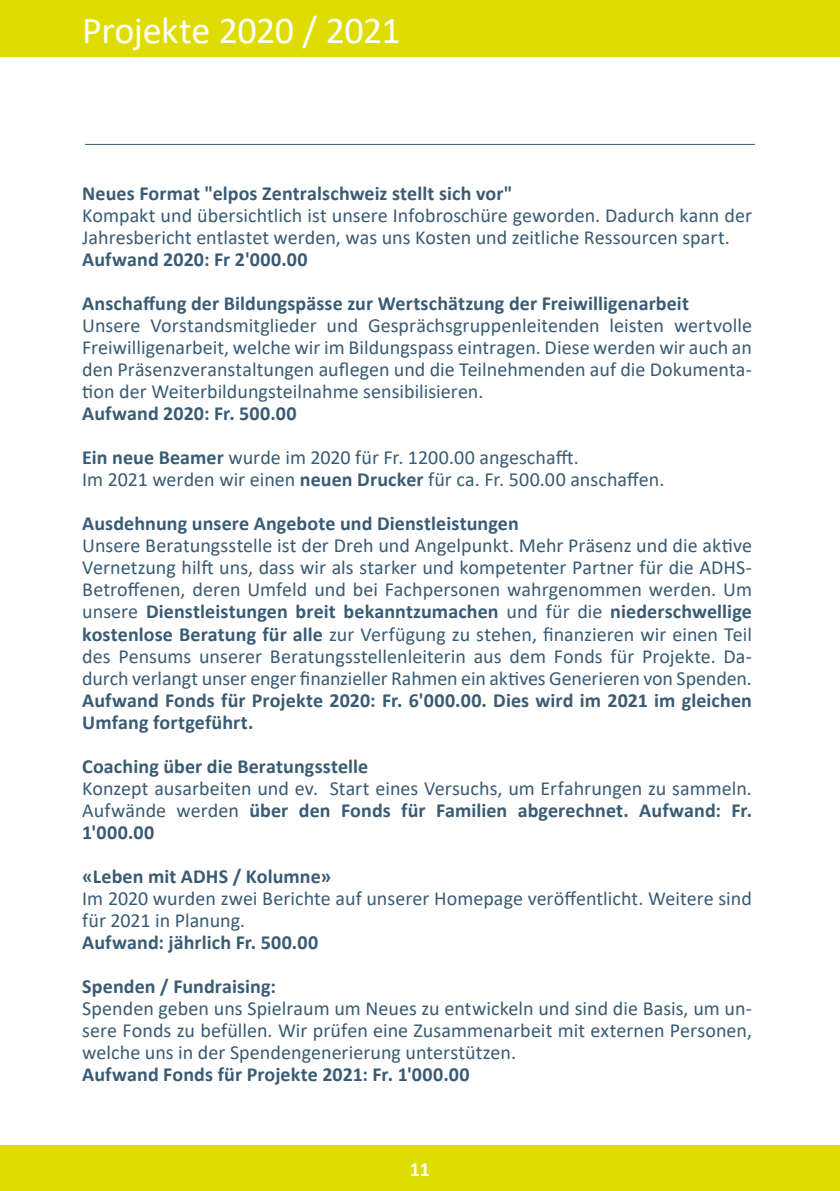
<style>
.page{position:relative;width:840px;height:1191px;background:#fff}
.page>*{position:absolute;margin:0;border:0;box-sizing:border-box;transform-origin:0 0}
.t1{font:38px "Calibri";letter-spacing:-.015em;color:#fff}
.t2{font:20px/22px "Calibri";color:#395b73;text-align:justify}
.t3{font:700 20px/22px "Calibri";letter-spacing:.005em;color:#395b73}
.t4{font:700 20px "Calibri";color:#fff}
.s1{font-weight:700}
</style>
<div class="page">
<div style="left:0;top:0;width:839px;height:57px;background:#dedc00"></div>
<div style="left:0;top:1145px;width:839px;height:46px;background:#dedc00"></div>
<hr style="left:85px;top:144px;width:669px;height:1px;background:#395b73">
<h1 class="t1" style="left:82px;top:4px;width:320px">Projekte 2020 / 2021</h1>
<p class="t3" style="left:82px;top:182px;width:431px">Neues Format "elpos Zentralschweiz stellt sich vor"</p>
<p class="t2" style="left:82px;top:204px;width:670px">Kompakt und übersichtlich ist unsere Infobroschüre geworden. Dadurch kann der<br>Jahresbericht entlastet werden, was uns Kosten und zeitliche Ressourcen spart.</p>
<p class="t3" style="left:82px;top:248px;width:227px">Aufwand 2020: Fr 2'000.00</p>
<p class="t3" style="left:82px;top:292px;width:608px">Anschaffung der Bildungspässe zur Wertschätzung der Freiwilligenarbeit</p>
<p class="t2" style="left:82px;top:314px;width:670px">Unsere Vorstandsmitglieder und Gesprächsgruppenleitenden leisten wertvolle Freiwilligenarbeit, welche wir im Bildungspass eintragen. Diese werden wir auch an den Präsenzveranstaltungen auflegen und die Teilnehmenden auf die Dokumenta&shy;tion der Weiterbildungsteilnahme sensibilisieren.</p>
<p class="t3" style="left:82px;top:402px;width:216px">Aufwand 2020: Fr. 500.00</p>
<p class="t2" style="left:82px;top:446px;width:583px"><span class="s1">Ein neue Beamer</span> wurde im 2020 für Fr. 1200.00 angeschafft.<br>Im 2021 werden wir einen <span class="s1">neuen Drucker</span> für ca. Fr. 500.00 anschaffen.</p>
<p class="t3" style="left:82px;top:512px;width:438px">Ausdehnung unsere Angebote und Dienstleistungen</p>
<p class="t2" style="left:82px;top:534px;width:670px">Unsere Beratungsstelle ist der Dreh und Angelpunkt. Mehr Präsenz und die aktive Vernetzung hilft uns, dass wir als starker und kompetenter Partner für die ADHS-Betroffenen, deren Umfeld und bei Fachpersonen wahrgenommen werden. Um unsere <span class="s1">Dienstleistungen breit bekanntzumachen</span> und für die <span class="s1">niederschwellige kostenlose Beratung für alle</span> zur Verfügung zu stehen, finanzieren wir einen Teil des Pensums unserer Beratungsstellenleiterin aus dem Fonds für Projekte. Da&shy;durch verlangt unser enger finanzieller Rahmen ein aktives Generieren von Spenden.</p>
<p class="t3" style="left:82px;top:688px;width:670px">Aufwand Fonds für Projekte 2020: Fr. 6'000.00. Dies wird im 2021 im gleichen<br>Umfang fortgeführt.</p>
<p class="t3" style="left:82px;top:754px;width:287px">Coaching über die Beratungsstelle</p>
<p class="t2" style="left:82px;top:776px;width:670px">Konzept ausarbeiten und ev. Start eines Versuchs, um Erfahrungen zu sammeln.<br>Aufwände werden <span class="s1">über den Fonds für Familien abgerechnet. Aufwand: Fr.<br>1'000.00</span></p>
<p class="t3" style="left:82px;top:864px;width:250px">«Leben mit ADHS / Kolumne»</p>
<p class="t2" style="left:82px;top:886px;width:670px">Im 2020 wurden zwei Berichte auf unserer Homepage veröffentlicht. Weitere sind für 2021 in Planung.</p>
<p class="t3" style="left:82px;top:930px;width:237px">Aufwand: jährlich Fr. 500.00</p>
<p class="t3" style="left:82px;top:974px;width:195px">Spenden / Fundraising:</p>
<p class="t2" style="left:82px;top:996px;width:670px">Spenden geben uns Spielraum um Neues zu entwickeln und sind die Basis, um un&shy;sere Fonds zu befüllen. Wir prüfen eine Zusammenarbeit mit externen Personen, welche uns in der Spendengenerierung unterstützen.</p>
<p class="t3" style="left:82px;top:1062px;width:388px">Aufwand Fonds für Projekte 2021: Fr. 1'000.00</p>
<p class="t4" style="left:410px;top:1155px;width:22px">11</p>
</div>
